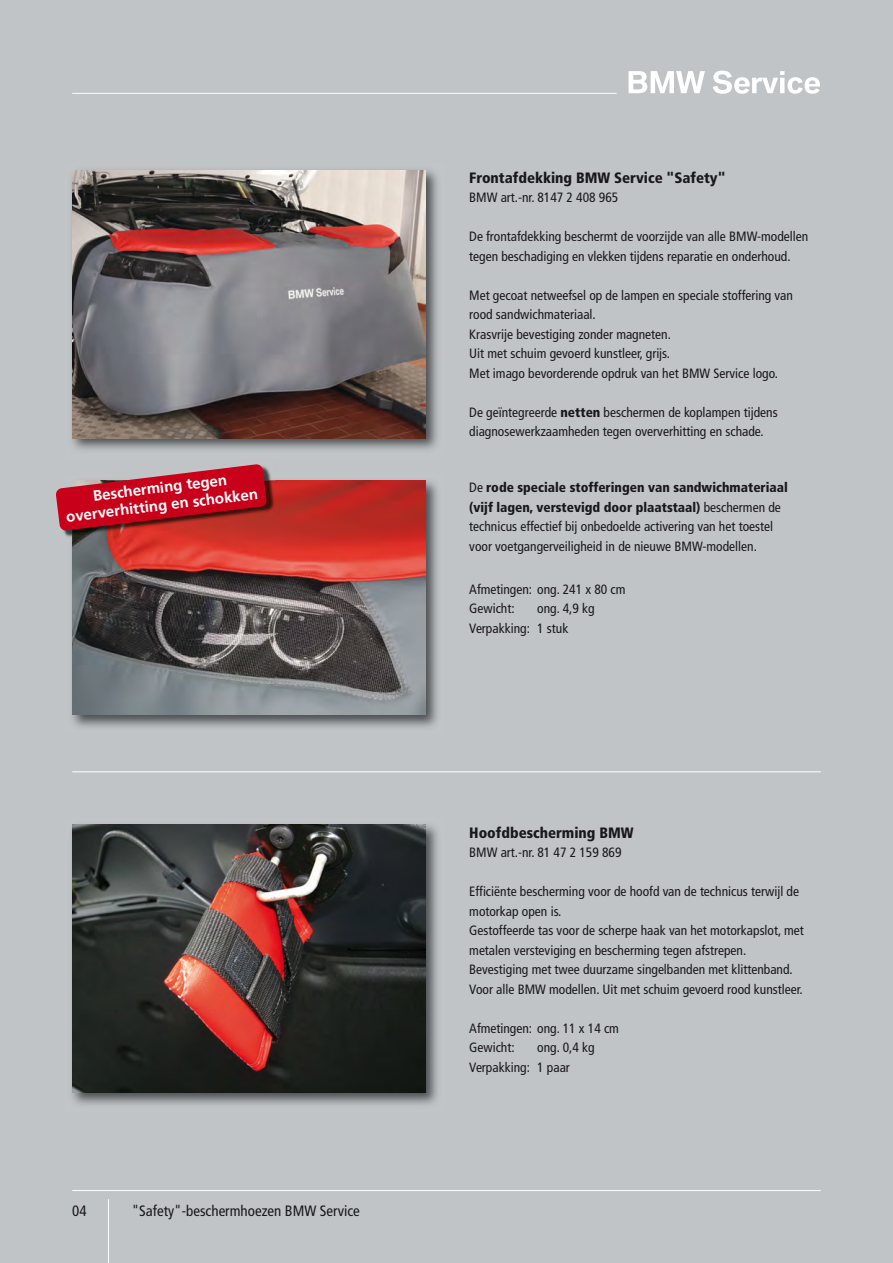
<style>
.page{position:relative;width:893px;height:1263px;background:#c1c4c7}
.page>*{position:absolute;margin:0;border:0;box-sizing:border-box;transform-origin:0 0}
.t1{font:900 condensed 15px "Frutiger";color:#1a171c}
.t2{font:700 15px/17.7px "Frutiger";color:#fff;text-align:center}
.t3{font:condensed 15px "Frutiger";color:#1a171c}
.t4{font:condensed 13.5px/19.5px "Frutiger";color:#1a171c}
.s1{font-weight:900}
</style>
<div class="page">
<hr style="left:72px;top:771px;width:749px;height:1px;background:#fff">
<img style="left:72px;top:170px;width:366px;height:280px">
<img style="left:72px;top:170px;width:353px;height:268px">
<img style="left:72px;top:480px;width:366px;height:248px">
<img style="left:72px;top:480px;width:353px;height:234px">
<hr style="left:72px;top:1190px;width:749px;height:1px;background:#fff">
<hr style="left:108px;top:1199px;width:1px;height:64px;background:#fff">
<img style="left:267px;top:468px;width:3px;height:6px">
<img style="left:63px;top:531px;width:9px;height:7px">
<img style="left:267px;top:474px;width:4px;height:6px">
<img style="left:72px;top:480px;width:208px;height:62px">
<svg style="left:56px;top:464px;width:211px;height:67px"></svg>
<img style="left:72px;top:824px;width:366px;height:281px">
<img style="left:72px;top:825px;width:353px;height:268px">
<hr style="left:72px;top:93px;width:545px;height:1px;background:#fff">
<svg style="left:629px;top:71px;width:191px;height:23px"></svg>
<p class="t2" style="left:63px;top:492px;width:195px;rotate:-7deg">Bescherming tegen oververhitting en schokken</p>
<p class="t3" style="left:72px;top:1204px;width:16px">04</p>
<p class="t3" style="left:132px;top:1204px;width:230px">"Safety"-beschermhoezen BMW Service</p>
<p class="t1" style="left:469px;top:172px;width:258px">Frontafdekking BMW Service "Safety"</p>
<p class="t4" style="left:469px;top:189px;width:151px">BMW art.-nr. 8147 2 408 965</p>
<p class="t4" style="left:469px;top:228px;width:341px">De frontafdekking beschermt de voorzijde van alle BMW-modellen tegen beschadiging en vlekken tijdens reparatie en onderhoud.</p>
<p class="t4" style="left:469px;top:286px;width:325px">Met gecoat netweefsel op de lampen en speciale stoffering van rood sandwichmateriaal.<br>Krasvrije bevestiging zonder magneten.<br>Uit met schuim gevoerd kunstleer, grijs.<br>Met imago bevorderende opdruk van het BMW Service logo.</p>
<p class="t4" style="left:469px;top:403px;width:310px">De geïntegreerde <span class="s1">netten</span> beschermen de koplampen tijdens diagnosewerkzaamheden tegen oververhitting en schade.</p>
<p class="t4" style="left:469px;top:479px;width:320px">De <span class="s1">rode speciale stofferingen van sandwichmateriaal (vijf lagen, verstevigd door plaatstaal)</span> beschermen de technicus effectief bij onbedoelde activering van het toestel voor voetgangerveiligheid in de nieuwe BMW-modellen.</p>
<p class="t4" style="left:469px;top:580px;width:158px">Afmetingen: ong. 241 x 80 cm<br>Gewicht:</p>
<p class="t4" style="left:469px;top:600px;width:127px;text-indent:68px">ong. 4,9 kg<br>Verpakking: 1 stuk</p>
<p class="t1" style="left:469px;top:826px;width:166px">Hoofdbescherming BMW</p>
<p class="t4" style="left:469px;top:844px;width:154px">BMW art.-nr. 81 47 2 159 869</p>
<p class="t4" style="left:469px;top:883px;width:336px">Efficiënte bescherming voor de hoofd van de technicus terwijl de motorkap open is.<br>Gestoffeerde tas voor de scherpe haak van het motorkapslot, met metalen versteviging en bescherming tegen afstrepen.<br>Bevestiging met twee duurzame singelbanden met klittenband.<br>Voor alle BMW modellen. Uit met schuim gevoerd rood kunstleer.</p>
<p class="t4" style="left:469px;top:1019px;width:151px">Afmetingen: ong. 11 x 14 cm<br>Gewicht:</p>
<p class="t4" style="left:469px;top:1039px;width:127px;text-indent:68px">ong. 0,4 kg<br>Verpakking: 1 paar</p>
</div>
